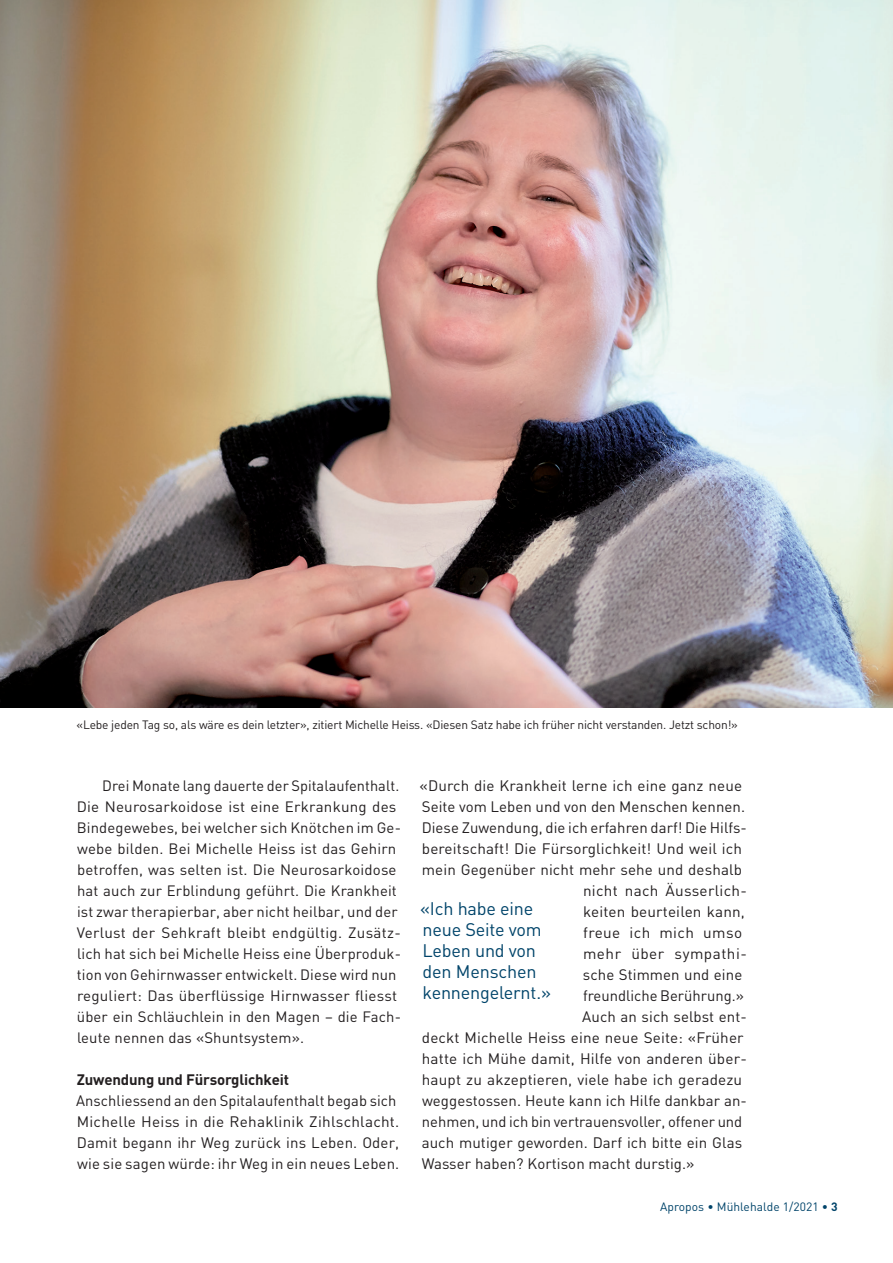
<style>
.page{position:relative;width:893px;height:1263px;background:#fff}
.page>*{position:absolute;margin:0;border:0;box-sizing:border-box;transform-origin:0 0}
.t1{font:18px/21px "DIN";letter-spacing:-.01em;color:#00446a}
.t2{font:15px/21px "DIN";letter-spacing:.005em;color:#231f20}
.t3{font:700 15px "DIN";letter-spacing:-.01em;color:#231f20}
.t4{font:15px "DIN";letter-spacing:.035em;color:#231f20}
.t5{font:15px "DIN";letter-spacing:.03em;color:#231f20}
.t6{font:14.85px/21px "DIN";letter-spacing:.01em;color:#231f20}
.t7{font:12px "DIN";letter-spacing:-.015em;color:#231f20}
.t8{font:12px "DIN";letter-spacing:.005em;color:#00446a}
.s1{font-weight:700}
</style>
<div class="page">
<img style="left:0;top:0;width:893px;height:707px">
<p class="t7" style="left:77px;top:717px;width:663px">«Lebe jeden Tag so, als wäre es dein letzter», zitiert Michelle Heiss. «Diesen Satz habe ich früher nicht verstanden. Jetzt schon!»</p>
<p class="t6" style="left:77px;top:775px;width:326px;text-indent:26px">Drei Monate lang dauerte der Spitalaufenthalt.<br>Die Neurosarkoidose ist eine Erkrankung des Bindegewebes, bei welcher sich Knötchen im Ge&shy;webe bilden. Bei Michelle Heiss ist das Gehirn betroffen, was selten ist. Die Neurosarkoidose hat auch zur Erblindung geführt. Die Krankheit ist zwar therapierbar, aber nicht heilbar, und der Verlust der Sehkraft bleibt endgültig. Zusätz&shy;lich hat sich bei Michelle Heiss eine Überproduk&shy;tion von Gehirnwasser entwickelt. Diese wird nun reguliert: Das überflüssige Hirnwasser fliesst über ein Schläuchlein in den Magen – die Fach&shy;leute nennen das «Shuntsystem».</p>
<p class="t3" style="left:77px;top:1070px;width:214px">Zuwendung und Fürsorglichkeit</p>
<p class="t2" style="left:76px;top:1090px;width:325px">Anschliessend an den Spitalaufenthalt begab sich Michelle Heiss in die Rehaklinik Zihlschlacht.<br>Damit begann ihr Weg zurück ins Leben. Oder, wie sie sagen würde: ihr Weg in ein neues Leben.</p>
<p class="t2" style="left:419px;top:775px;width:324px">«Durch die Krankheit lerne ich eine ganz neue</p>
<p class="t2" style="left:422px;top:796px;width:325px">Seite vom Leben und von den Menschen kennen.</p>
<p class="t2" style="left:422px;top:817px;width:327px">Diese Zuwendung, die ich erfahren darf! Die Hilfs-</p>
<p class="t2" style="left:422px;top:838px;width:322px">bereitschaft! Die Fürsorglichkeit! Und weil ich</p>
<p class="t2" style="left:422px;top:859px;width:322px">mein Gegenüber nicht mehr sehe und deshalb</p>
<p class="t2" style="left:583px;top:880px;width:165px">nicht nach Äusserlich-</p>
<p class="t2" style="left:583px;top:901px;width:163px">keiten beurteilen kann,</p>
<p class="t5" style="left:583px;top:923px;width:161px">freue ich mich umso</p>
<p class="t4" style="left:583px;top:944px;width:165px">mehr über sympathi-</p>
<p class="t2" style="left:583px;top:964px;width:161px">sche Stimmen und eine</p>
<p class="t2" style="left:583px;top:985px;width:162px">freundliche Berührung.»</p>
<p class="t2" style="left:582px;top:1006px;width:166px">Auch an sich selbst ent-</p>
<p class="t2" style="left:422px;top:1027px;width:323px">deckt Michelle Heiss eine neue Seite: «Früher</p>
<p class="t2" style="left:422px;top:1048px;width:327px">hatte ich Mühe damit, Hilfe von anderen über-</p>
<p class="t2" style="left:422px;top:1069px;width:322px">haupt zu akzeptieren, viele habe ich geradezu</p>
<p class="t2" style="left:422px;top:1090px;width:326px">weggestossen. Heute kann ich Hilfe dankbar an-</p>
<p class="t2" style="left:422px;top:1111px;width:322px">nehmen, und ich bin vertrauensvoller, offener und</p>
<p class="t2" style="left:422px;top:1132px;width:322px">auch mutiger geworden. Darf ich bitte ein Glas</p>
<p class="t2" style="left:422px;top:1153px;width:274px">Wasser haben? Kortison macht durstig.»</p>
<p class="t1" style="left:420px;top:897px;width:132px">«Ich habe eine neue Seite vom<br>Leben und von den Menschen kennengelernt.»</p>
<p class="t8" style="left:660px;top:1199px;width:179px">Apropos • Mühlehalde 1/2021 • <span class="s1">3</span></p>
</div>
